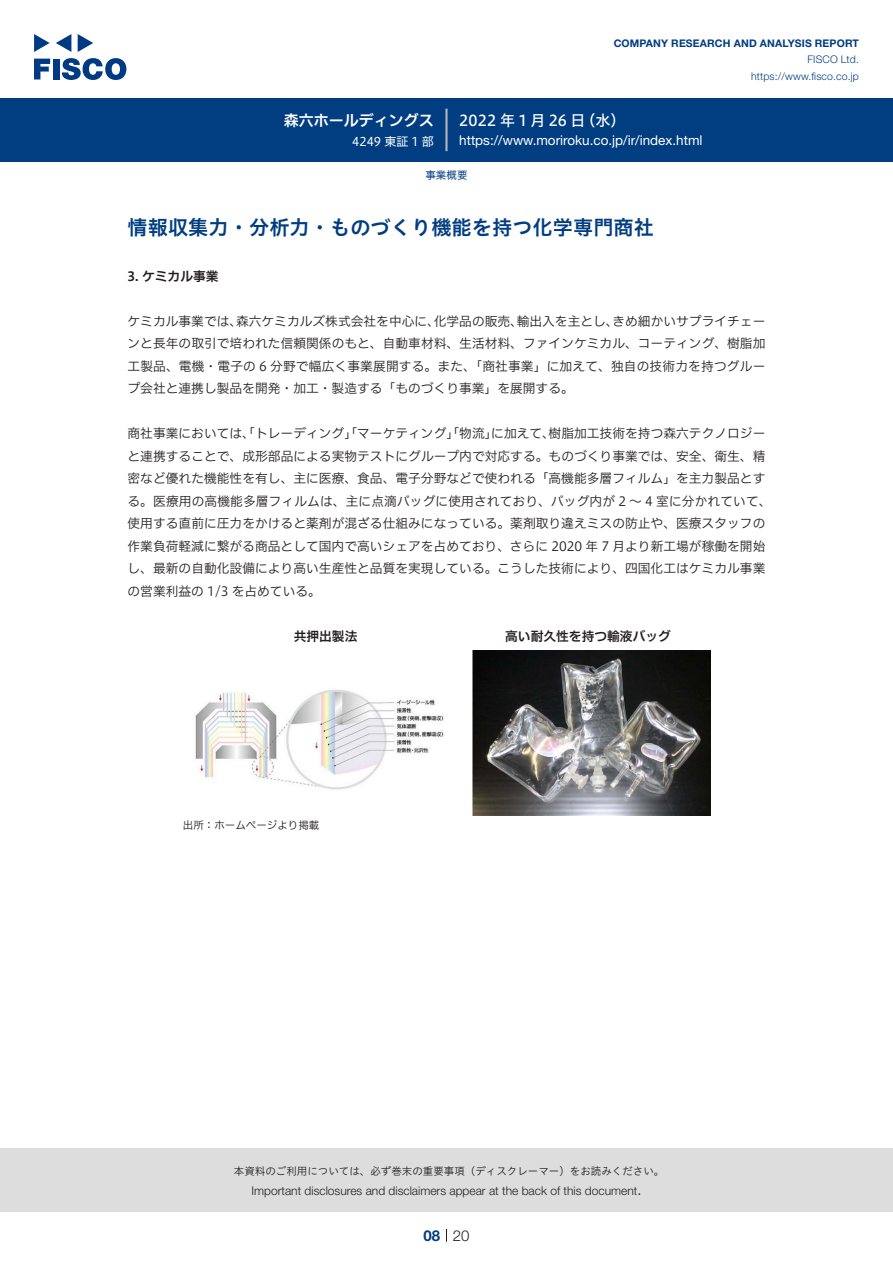
<style>
.page{position:relative;width:893px;height:1263px;background:#fff}
.page>*{position:absolute;margin:0;border:0;box-sizing:border-box;transform-origin:0 0}
.t1{font:20.25px "Hiragino UD Sans Std W6";color:#003d81}
.t2{font:15px "Hiragino UD Sans F Std N W5";letter-spacing:.01em;color:#fff}
.t3{font:15px "Hiragino UD Sans F Std N W6";color:#fff}
.t4{font:300 15px "Helvetica Neue LT Std";color:#231f20}
.t5{font:700 15px "Helvetica Neue LT Std";color:#003d81}
.t6{font:13.5px "Helvetica Neue LT Std";color:#fff}
.t7{font:12.75px/22.5px "Hiragino UD Sans F Std N W3";color:#231f20}
.t8{font:12.75px "Hiragino UD Sans F Std N W6";color:#231f20}
.t9{font:300 12px "Helvetica Neue LT Std";color:#231f20}
.t10{font:12px "Hiragino UD Sans F Std N W4";color:#fff}
.t11{font:10.5px "Hiragino UD Sans Std W3";color:#231f20}
.t12{font:700 10.5px "Helvetica Neue LT Std";letter-spacing:.015em;color:#003d81}
.t13{font:300 10.5px/16.5px "Helvetica Neue LT Std";letter-spacing:.015em;color:#003d81;text-align:right}
.t14{font:10.5px "Hiragino UD Sans F Std N W3";color:#231f20}
.t15{font:10.5px "Hiragino UD Sans F Std N W4";color:#003d81}
</style>
<div class="page">
<div style="left:0;top:1148px;width:893px;height:64px;background:#ddd"></div>
<svg style="left:34px;top:59px;width:16px;height:20px"></svg>
<div style="left:53px;top:59px;width:6px;height:20px;background:#003a83"></div>
<svg style="left:62px;top:58px;width:64px;height:22px"></svg>
<svg style="left:34px;top:34px;width:16px;height:18px"></svg>
<svg style="left:78px;top:34px;width:15px;height:18px"></svg>
<svg style="left:56px;top:34px;width:15px;height:18px"></svg>
<div style="left:0;top:98px;width:893px;height:64px;background:#003d81"></div>
<hr style="left:445px;top:109px;width:3px;height:42px;background:#b5b5b6">
<svg style="left:446px;top:1229px;width:1px;height:13px"></svg>
<img style="left:195px;top:651px;width:515px;height:165px">
<p class="t3" style="left:284px;top:109px;width:152px">森六ホールディングス</p>
<p class="t10" style="left:352px;top:132px;width:83px">4249 東証 1 部</p>
<p class="t12" style="left:614px;top:37px;width:247px">COMPANY RESEARCH AND ANALYSIS REPORT</p>
<p class="t13" style="left:751px;top:51px;width:109px">FISCO Ltd. https://www.fisco.co j p.</p>
<p class="t2" style="left:581px;top:109px;width:46px">（水(</p>
<p class="t2" style="left:459px;top:109px;width:128px">2022 年 1月26 日</p>
<p class="t6" style="left:459px;top:132px;width:245px">https://www.moriroku.co j p. /i r/ index.html</p>
<p class="t15" style="left:425px;top:167px;width:43px">事業概要</p>
<h1 class="t1" style="left:128px;top:212px;width:528px">情報収集力・分析力・ものづくり機能を持つ化学専門商社</h1>
<p class="t8" style="left:128px;top:266px;width:93px">3. ケミカル事業</p>
<p class="t7" style="left:612px;top:309px;width:154px">きめ細かいサプライチェー</p>
<p class="t7" style="left:236px;top:309px;width:205px">森六ケミカルズ株式会社を中心に、</p>
<p class="t7" style="left:128px;top:309px;width:639px">ケミカル事業では、<br>ンと長年の取引で培われた信頼関係のもと、自動車材料、生活材料、ファインケミカル、コーティング、樹脂加工製品、電機・電子の 6 分野で幅広く事業展開する。また、「商社事業」に加えて、独自の技術力を持つグループ会社と連携し製品を開発・加工・製造する「ものづくり事業」を展開する。</p>
<p class="t7" style="left:549px;top:421px;width:218px">樹脂加工技術を持つ森六テクノロジー</p>
<p class="t7" style="left:517px;top:309px;width:103px">輸出入を主とし、</p>
<p class="t7" style="left:434px;top:309px;width:91px">化学品の販売、</p>
<p class="t7" style="left:128px;top:421px;width:646px">商社事業においては、「トレーディング」「マーケティング」「物流」<br>と連携することで、成形部品による実物テストにグループ内で対応する。ものづくり事業では、安全、衛生、精密など優れた機能性を有し、主に医療、食品、電子分野などで使われる「高機能多層フィルム」を主力製品とする。医療用の高機能多層フィルムは、主に点滴バッグに使用されており、バッグ内が 2 ～ 4 室に分かれていて、使用する直前に圧力をかけると薬剤が混ざる仕組みになっている。薬剤取り違えミスの防止や、医療スタッフの作業負荷軽減に繋がる商品として国内で高いシェアを占めており、さらに 2020 年 7 月より新工場が稼働を開始し、最新の自動化設備により高い生産性と品質を実現している。こうした技術により、四国化工はケミカル事業の営業利益の 1/3 を占めている。</p>
<p class="t8" style="left:505px;top:626px;width:167px">高い耐久性を持つ輸液バッグ</p>
<p class="t7" style="left:491px;top:421px;width:65px">に加えて、</p>
<p class="t8" style="left:294px;top:626px;width:65px">共押出製法</p>
<p class="t14" style="left:183px;top:817px;width:138px">出所：ホームページより掲載</p>
<p class="t11" style="left:234px;top:1163px;width:432px">本資料のご利用については、必ず巻末の重要事項（ディスクレーマー）をお読みください。</p>
<p class="t4" style="left:637px;top:1180px;width:6px">.</p>
<p class="t9" style="left:251px;top:1183px;width:387px">Important disclosures and disclaimers appear at the back of this document</p>
<p class="t5" style="left:423px;top:1226px;width:18px">08</p>
<p class="t4" style="left:453px;top:1226px;width:18px">20</p>
</div>
